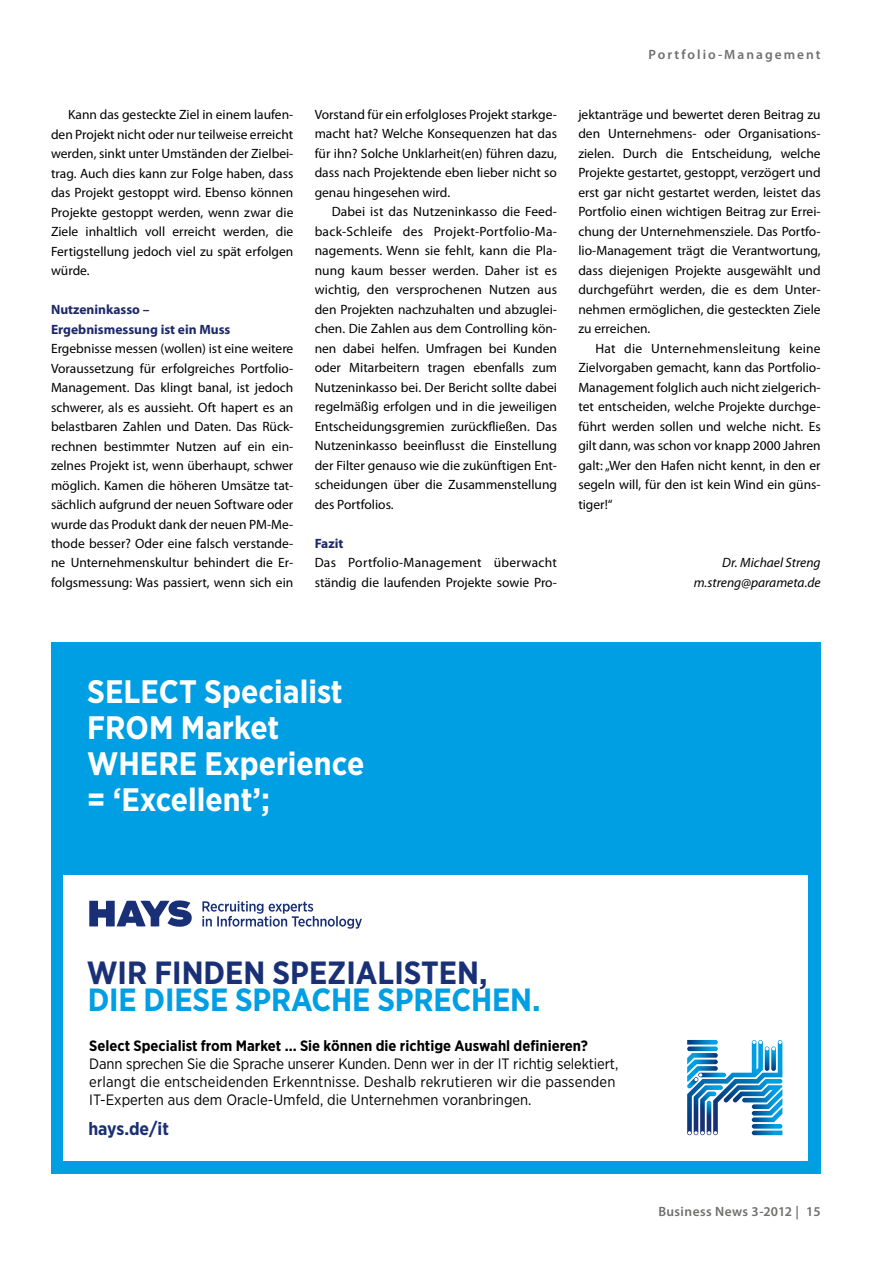
<style>
.page{position:relative;width:893px;height:1263px;background:#fff}
.page>*{position:absolute;margin:0;border:0;box-sizing:border-box;transform-origin:0 0}
.t1{font:700 32.55px/36px "Gotham Narrow";color:#fff}
.t2{font:700 32.1px "Gotham Narrow";letter-spacing:-.005em;color:#009ee3}
.t3{font:700 32.1px "Gotham Narrow";color:#193076}
.t4{font:700 18px "Gotham Narrow";letter-spacing:-.005em;color:#193076}
.t5{font:15px/18px "Gotham Narrow";color:#000}
.t6{font:700 15px "Gotham Narrow";color:#000}
.t7{font:13.5px/19.5px "Myriad Pro";color:#000;text-align:justify}
.t8{font:700 13.5px/19.5px "Myriad Pro";color:#1d2867}
.t9{font:italic 13.5px/19.5px "Myriad Pro";color:#000;text-align:right}
.t10{font:600 13.5px "Myriad Pro";letter-spacing:.03em;color:#6f6f6e}
.t11{font:600 13.5px "Myriad Pro";letter-spacing:.14em;color:#6f6f6e}
</style>
<div class="page">
<div style="left:51px;top:642px;width:770px;height:532px;background:#009ee3"></div>
<div style="left:64px;top:875px;width:744px;height:286px;background:#fff"></div>
<svg style="left:89px;top:900px;width:273px;height:29px"></svg>
<svg style="left:687px;top:1040px;width:95px;height:95px"></svg>
<p class="t7" style="left:51px;top:105px;width:244px;text-indent:17px">Kann das gesteckte Ziel in einem laufen&shy;den Projekt nicht oder nur teilweise erreicht werden, sinkt unter Umständen der Zielbei&shy;trag. Auch dies kann zur Folge haben, dass das Projekt gestoppt wird. Ebenso können Projekte gestoppt werden, wenn zwar die Ziele inhaltlich voll erreicht werden, die Fertigstellung jedoch viel zu spät erfolgen würde.</p>
<p class="t8" style="left:51px;top:299px;width:181px">Nutzeninkasso –<br>Ergebnismessung ist ein Muss</p>
<p class="t7" style="left:51px;top:339px;width:244px">Ergebnisse messen (wollen) ist eine weitere Voraussetzung für erfolgreiches Portfolio-Management. Das klingt banal, ist jedoch schwerer, als es aussieht. Oft hapert es an belastbaren Zahlen und Daten. Das Rück&shy;rechnen bestimmter Nutzen auf ein ein&shy;zelnes Projekt ist, wenn überhaupt, schwer möglich. Kamen die höheren Umsätze tat&shy;sächlich aufgrund der neuen Software oder wurde das Produkt dank der neuen PM-Me&shy;thode besser? Oder eine falsch verstande&shy;ne Unternehmenskultur behindert die Er&shy;folgsmessung: Was passiert, wenn sich ein</p>
<p class="t7" style="left:315px;top:104px;width:244px">Vorstand für ein erfolgloses Projekt starkge&shy;macht hat? Welche Konsequenzen hat das für ihn? Solche Unklarheit(en) führen dazu, dass nach Projektende eben lieber nicht so genau hingesehen wird.</p>
<p class="t7" style="left:315px;top:202px;width:244px;text-indent:17px">Dabei ist das Nutzeninkasso die Feed&shy;back-Schleife des Projekt-Portfolio-Ma&shy;nagements. Wenn sie fehlt, kann die Pla&shy;nung kaum besser werden. Daher ist es wichtig, den versprochenen Nutzen aus den Projekten nachzuhalten und abzuglei&shy;chen. Die Zahlen aus dem Controlling kön&shy;nen dabei helfen. Umfragen bei Kunden oder Mitarbeitern tragen ebenfalls zum Nutzeninkasso bei. Der Bericht sollte dabei regelmäßig erfolgen und in die jeweiligen Entscheidungsgremien zurückfließen. Das Nutzeninkasso beeinflusst die Einstellung der Filter genauso wie die zukünftigen Ent&shy;scheidungen über die Zusammenstellung des Portfolios.</p>
<p class="t8" style="left:315px;top:533px;width:30px">Fazit</p>
<p class="t7" style="left:315px;top:553px;width:244px">Das Portfolio-Management überwacht ständig die laufenden Projekte sowie Pro-</p>
<p class="t11" style="left:649px;top:46px;width:174px">Portfolio-Management</p>
<p class="t7" style="left:578px;top:104px;width:244px">jektanträge und bewertet deren Beitrag zu den Unternehmens- oder Organisations&shy;zielen. Durch die Entscheidung, welche Projekte gestartet, gestoppt, verzögert und erst gar nicht gestartet werden, leistet das Portfolio einen wichtigen Beitrag zur Errei&shy;chung der Unternehmensziele. Das Portfo&shy;lio-Management trägt die Verantwortung, dass diejenigen Projekte ausgewählt und durchgeführt werden, die es dem Unter&shy;nehmen ermöglichen, die gesteckten Ziele zu erreichen.</p>
<p class="t7" style="left:578px;top:338px;width:244px;text-indent:17px">Hat die Unternehmensleitung keine Zielvorgaben gemacht, kann das Portfolio-Management folglich auch nicht zielgerich&shy;tet entscheiden, welche Projekte durchge&shy;führt werden sollen und welche nicht. Es gilt dann, was schon vor knapp 2000 Jahren galt: „Wer den Hafen nicht kennt, in den er segeln will, für den ist kein Wind ein güns&shy;tiger!“</p>
<p class="t9" style="left:694px;top:553px;width:128px">Dr. Michael Streng m.streng@parameta.de</p>
<h1 class="t1" style="left:87px;top:673px;width:279px">Select Specialist from market where experience = ‘excellent’;</h1>
<h2 class="t3" style="left:87px;top:952px;width:402px">wir finden SpezialiSten,</h2>
<h2 class="t2" style="left:88px;top:979px;width:454px">die dieSe Sprache Sprechen.</h2>
<p class="t6" style="left:89px;top:1036px;width:500px">Select Specialist from market ... Sie können die richtige auswahl definieren?</p>
<p class="t5" style="left:89px;top:1054px;width:530px">Dann sprechen Sie die Sprache unserer Kunden. Denn wer in der IT richtig selektiert, erlangt die entscheidenden Erkenntnisse. Deshalb rekrutieren wir die passenden<br>IT-Experten aus dem Oracle-Umfeld, die Unternehmen voranbringen.</p>
<h3 class="t4" style="left:88px;top:1117px;width:82px">hays.de/it</h3>
<p class="t10" style="left:658px;top:1203px;width:164px">Business News 3-2012 | 15</p>
</div>
